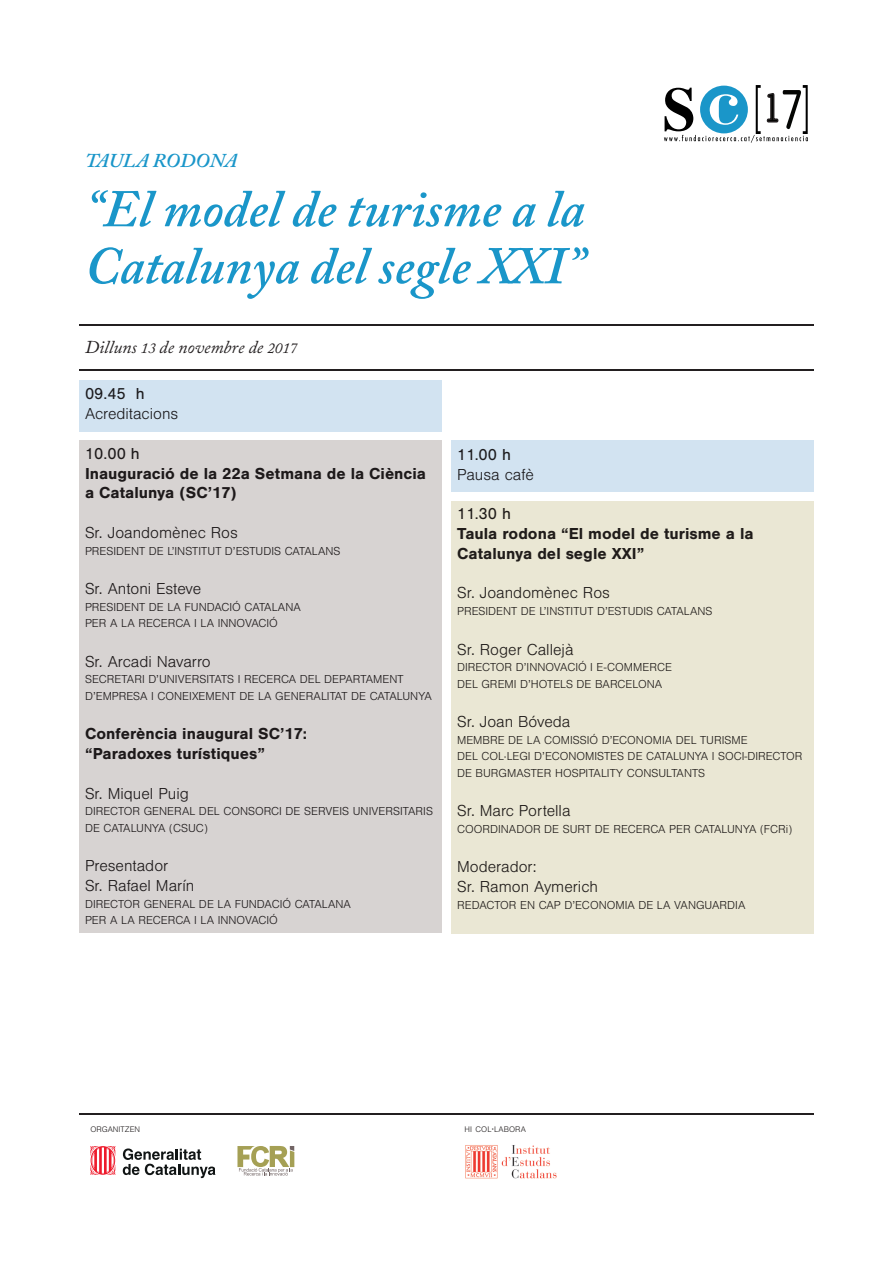
<style>
.page{position:relative;width:893px;height:1263px;background:#fff}
.page>*{position:absolute;margin:0;border:0;box-sizing:border-box;transform-origin:0 0}
.t1{font:italic 600 52.5px/57px "Adobe Caslon Pro";color:#1a96c9}
.t2{font:italic 600 19.5px "Adobe Caslon Pro";color:#1a96c9}
.t3{font:italic 18px "Adobe Caslon Pro";color:#231f20}
.t4{font:300 16.5px "Nimbus San";color:#231f20}
.t5{font:700 16.5px/19.8px "Nimbus San";color:#231f20}
.t6{font:16.5px "Nimbus San";color:#231f20}
.t7{font:300 12px/16.5px "Nimbus San";color:#231f20}
.t8{font:300 8.4px "Nimbus San";color:#231f20}
.s1{font-size:15px}
.s2{font-size:12px}
</style>
<div class="page">
<svg style="left:90px;top:1146px;width:25px;height:29px"></svg>
<svg style="left:123px;top:1148px;width:92px;height:30px"></svg>
<svg style="left:237px;top:1146px;width:57px;height:29px"></svg>
<svg style="left:664px;top:85px;width:144px;height:58px"></svg>
<img style="left:465px;top:1145px;width:92px;height:34px">
<hr style="left:79px;top:369px;width:735px;height:1px;background:#231f20">
<hr style="left:79px;top:1113px;width:735px;height:2px;background:#231f20">
<hr style="left:79px;top:324px;width:735px;height:2px;background:#231f20">
<div style="left:79px;top:440px;width:363px;height:493px;background:#d7d3d2"></div>
<div style="left:79px;top:380px;width:363px;height:51px;background:#d2e3f1"></div>
<div style="left:451px;top:440px;width:363px;height:52px;background:#d2e3f1"></div>
<div style="left:451px;top:501px;width:363px;height:432px;background:#eae7d4"></div>
<p class="t2" style="left:85px;top:149px;width:154px">TAULA RODONA</p>
<p class="t1" style="left:85px;top:180px;width:501px">“El model de turisme a la<br>Catalunya del segle XXI”</p>
<p class="t3" style="left:85px;top:337px;width:214px">Dilluns <span class="s1">13</span> de novembre de <span class="s1">2017</span></p>
<p class="t6" style="left:85px;top:385px;width:61px">09.45 h</p>
<p class="t4" style="left:85px;top:405px;width:95px">Acreditacions</p>
<p class="t6" style="left:85px;top:444px;width:56px">10.00 h</p>
<p class="t5" style="left:85px;top:463px;width:342px">Inauguració de la 22a Setmana de la Ciència a Catalunya (SC’17)</p>
<p class="t4" style="left:85px;top:524px;width:154px">Sr. Joandomènec Ros</p>
<p class="t7" style="left:85px;top:543px;width:257px">PRESIDENT DE L’INSTITUT D’ESTUDIS CATALANS</p>
<p class="t4" style="left:85px;top:580px;width:118px">Sr. Antoni Esteve</p>
<p class="t7" style="left:85px;top:599px;width:217px">PRESIDENT DE LA FUNDACIÓ CATALANA</p>
<p class="t7" style="left:85px;top:615px;width:194px">PER A LA RECERCA I LA INNOVACIÓ</p>
<p class="t4" style="left:85px;top:653px;width:127px">Sr. Arcadi Navarro</p>
<p class="t7" style="left:85px;top:671px;width:348px">SECRETARI D’UNIVERSITATS I RECERCA DEL DEPARTAMENT<br>D’EMPRESA I CONEIXEMENT DE LA GENERALITAT DE CATALUNYA</p>
<p class="t5" style="left:85px;top:724px;width:223px">Conferència inaugural SC’17:</p>
<p class="t5" style="left:85px;top:744px;width:182px">“Paradoxes turístiques”</p>
<p class="t4" style="left:85px;top:785px;width:105px">Sr. Miquel Puig</p>
<p class="t7" style="left:85px;top:803px;width:349px">DIRECTOR GENERAL DEL CONSORCI DE SERVEIS UNIVERSITARIS<br>DE CATALUNYA (CSUC)</p>
<p class="t4" style="left:85px;top:857px;width:85px">Presentador</p>
<p class="t4" style="left:85px;top:877px;width:111px">Sr. Rafael Marín</p>
<p class="t7" style="left:85px;top:896px;width:267px">DIRECTOR GENERAL DE LA FUNDACIÓ CATALANA</p>
<p class="t7" style="left:85px;top:912px;width:194px">PER A LA RECERCA I LA INNOVACIÓ</p>
<p class="t6" style="left:457px;top:445px;width:55px">11.00 h</p>
<p class="t4" style="left:457px;top:466px;width:78px">Pausa cafè</p>
<p class="t6" style="left:457px;top:505px;width:55px">11.30 h</p>
<p class="t5" style="left:457px;top:524px;width:298px">Taula rodona “El model de turisme a la<br>Catalunya del segle XXI”</p>
<p class="t4" style="left:457px;top:584px;width:154px">Sr. Joandomènec Ros</p>
<p class="t7" style="left:457px;top:603px;width:257px">PRESIDENT DE L’INSTITUT D’ESTUDIS CATALANS</p>
<p class="t4" style="left:457px;top:640px;width:118px">Sr. Roger Callejà</p>
<p class="t7" style="left:457px;top:659px;width:216px">DIRECTOR D’INNOVACIÓ I E-COMMERCE</p>
<p class="t7" style="left:457px;top:676px;width:207px">DEL GREMI D’HOTELS DE BARCELONA</p>
<p class="t4" style="left:457px;top:713px;width:115px">Sr. Joan Bóveda</p>
<p class="t7" style="left:457px;top:732px;width:292px">MEMBRE DE LA COMISSIÓ D’ECONOMIA DEL TURISME</p>
<p class="t7" style="left:457px;top:748px;width:347px">DEL COL·LEGI D’ECONOMISTES DE CATALUNYA I SOCI-DIRECTOR<br>DE BURGMASTER HOSPITALITY CONSULTANTS</p>
<p class="t4" style="left:457px;top:802px;width:115px">Sr. Marc Portella</p>
<p class="t7" style="left:457px;top:821px;width:336px">COORDINADOR DE SURT DE RECERCA PER CATALUNYA (FCRi)</p>
<p class="t4" style="left:457px;top:858px;width:81px">Moderador:</p>
<p class="t4" style="left:457px;top:878px;width:142px">Sr. Ramon Aymerich</p>
<p class="t7" style="left:457px;top:897px;width:290px">REDACTOR EN CAP D’ECONOMIA DE LA VANGUARDIA</p>
<p class="t8" style="left:90px;top:1124px;width:51px">ORGANITZEN</p>
<p class="t8" style="left:465px;top:1124px;width:63px">HI COL<span class="s2">·</span>LABORA</p>
</div>
